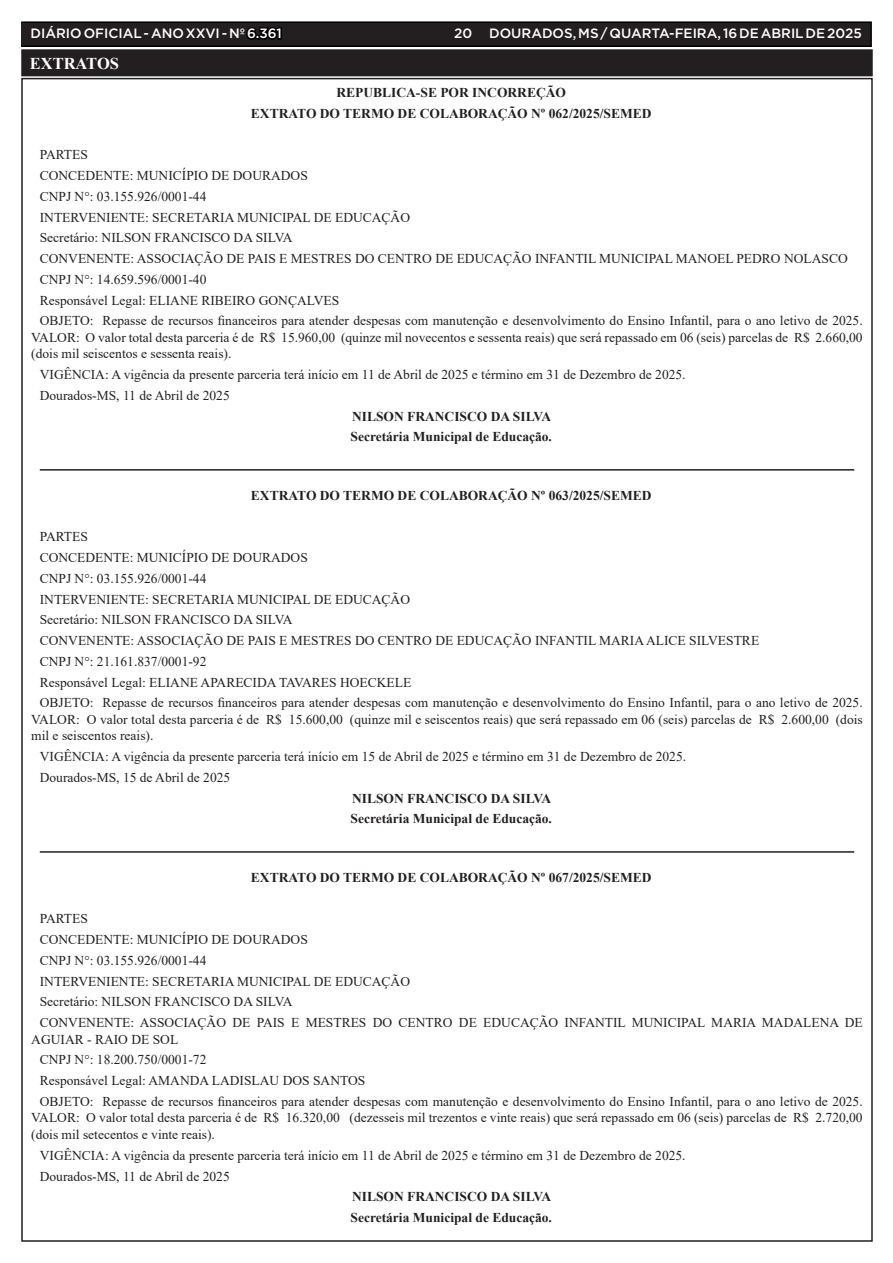
<style>
.page{position:relative;width:893px;height:1263px;background:#fff}
.page>*{position:absolute;margin:0;border:0;box-sizing:border-box;transform-origin:0 0}
.TEXTO{font:700 16.5px "Times New Roman";color:#fff}
.TEXTO-2{font:13.5px/16.5px "Times New Roman";color:#231f20;text-align:justify}
.TEXTO-3{font:700 13.5px "Times New Roman";color:#231f20}
.t1{font:500 13.5px "Gotham";color:#fff}
.s1{color:#000}
</style>
<div class="page">
<div style="left:21px;top:22px;width:850px;height:24px;background:#231f20"></div>
<div style="left:21px;top:21px;width:851px;height:26px;border:2px solid #000"></div>
<hr style="left:40px;top:469px;width:814px;height:2px;background:#231f20">
<hr style="left:40px;top:851px;width:814px;height:2px;background:#231f20">
<div style="left:23px;top:51px;width:848px;height:23px;background:#231f20"></div>
<div style="left:21px;top:49px;width:852px;height:27px;border:4px solid #231f20"></div>
<p class="t1" style="left:31px;top:25px;width:253px">DIÁRIO OFICIAL - ANO XXVI - Nº <span class="s1">6.361</span></p>
<p class="t1" style="left:454px;top:25px;width:20px">20</p>
<p class="t1" style="left:489px;top:25px;width:374px">DOURADOS, MS / QUARTA-FEIRA, 16 DE ABRIL DE 2025</p>
<p class="TEXTO" style="left:30px;top:52px;width:91px">EXTRATOS</p>
<p class="TEXTO-3" style="left:336px;top:83px;width:231px">REPUBLICA-SE POR INCORREÇÃO</p>
<p class="TEXTO-3" style="left:251px;top:103px;width:402px">EXTRATO DO TERMO DE COLABORAÇÃO Nº 062/2025/SEMED</p>
<p class="TEXTO-2" style="left:40px;top:146px;width:50px">PARTES</p>
<p class="TEXTO-2" style="left:40px;top:167px;width:270px">CONCEDENTE: MUNICÍPIO DE DOURADOS</p>
<p class="TEXTO-2" style="left:40px;top:188px;width:168px">CNPJ N°: 03.155.926/0001-44</p>
<p class="TEXTO-2" style="left:40px;top:208px;width:372px">INTERVENIENTE: SECRETARIA MUNICIPAL DE EDUCAÇÃO</p>
<p class="TEXTO-2" style="left:40px;top:229px;width:254px">Secretário: NILSON FRANCISCO DA SILVA</p>
<p class="TEXTO-2" style="left:40px;top:250px;width:810px">CONVENENTE: ASSOCIAÇÃO DE PAIS E MESTRES DO CENTRO DE EDUCAÇÃO INFANTIL MUNICIPAL MANOEL PEDRO NOLASCO</p>
<p class="TEXTO-2" style="left:40px;top:271px;width:168px">CNPJ N°: 14.659.596/0001-40</p>
<p class="TEXTO-2" style="left:40px;top:291px;width:301px">Responsável Legal: ELIANE RIBEIRO GONÇALVES</p>
<p class="TEXTO-2" style="left:31px;top:312px;width:833px;text-indent:9px">OBJETO: Repasse de recursos financeiros para atender despesas com manutenção e desenvolvimento do Ensino Infantil, para o ano letivo de 2025.<br>VALOR: O valor total desta parceria é de R$ 15.960,00 (quinze mil novecentos e sessenta reais) que será repassado em 06 (seis) parcelas de R$ 2.660,00 (dois mil seiscentos e sessenta reais).</p>
<p class="TEXTO-2" style="left:40px;top:366px;width:647px">VIGÊNCIA: A vigência da presente parceria terá início em 11 de Abril de 2025 e término em 31 de Dezembro de 2025.</p>
<p class="TEXTO-2" style="left:40px;top:387px;width:191px">Dourados-MS, 11 de Abril de 2025</p>
<p class="TEXTO-3" style="left:352px;top:406px;width:201px">NILSON FRANCISCO DA SILVA</p>
<p class="TEXTO-3" style="left:350px;top:427px;width:203px">Secretária Municipal de Educação.</p>
<p class="TEXTO-3" style="left:251px;top:486px;width:402px">EXTRATO DO TERMO DE COLABORAÇÃO Nº 063/2025/SEMED</p>
<p class="TEXTO-2" style="left:40px;top:528px;width:50px">PARTES</p>
<p class="TEXTO-2" style="left:40px;top:549px;width:270px">CONCEDENTE: MUNICÍPIO DE DOURADOS</p>
<p class="TEXTO-2" style="left:40px;top:570px;width:168px">CNPJ N°: 03.155.926/0001-44</p>
<p class="TEXTO-2" style="left:40px;top:590px;width:372px">INTERVENIENTE: SECRETARIA MUNICIPAL DE EDUCAÇÃO</p>
<p class="TEXTO-2" style="left:40px;top:611px;width:254px">Secretário: NILSON FRANCISCO DA SILVA</p>
<p class="TEXTO-2" style="left:40px;top:632px;width:721px">CONVENENTE: ASSOCIAÇÃO DE PAIS E MESTRES DO CENTRO DE EDUCAÇÃO INFANTIL MARIA ALICE SILVESTRE</p>
<p class="TEXTO-2" style="left:40px;top:653px;width:168px">CNPJ N°: 21.161.837/0001-92</p>
<p class="TEXTO-2" style="left:40px;top:673px;width:373px">Responsável Legal: ELIANE APARECIDA TAVARES HOECKELE</p>
<p class="TEXTO-2" style="left:31px;top:694px;width:833px;text-indent:9px">OBJETO: Repasse de recursos financeiros para atender despesas com manutenção e desenvolvimento do Ensino Infantil, para o ano letivo de 2025.<br>VALOR: O valor total desta parceria é de R$ 15.600,00 (quinze mil e seiscentos reais) que será repassado em 06 (seis) parcelas de R$ 2.600,00 (dois mil e seiscentos reais).</p>
<p class="TEXTO-2" style="left:40px;top:748px;width:648px">VIGÊNCIA: A vigência da presente parceria terá início em 15 de Abril de 2025 e término em 31 de Dezembro de 2025.</p>
<p class="TEXTO-2" style="left:40px;top:769px;width:192px">Dourados-MS, 15 de Abril de 2025</p>
<p class="TEXTO-3" style="left:352px;top:788px;width:201px">NILSON FRANCISCO DA SILVA</p>
<p class="TEXTO-3" style="left:350px;top:809px;width:203px">Secretária Municipal de Educação.</p>
<p class="TEXTO-3" style="left:251px;top:868px;width:402px">EXTRATO DO TERMO DE COLABORAÇÃO Nº 067/2025/SEMED</p>
<p class="TEXTO-2" style="left:40px;top:910px;width:50px">PARTES</p>
<p class="TEXTO-2" style="left:40px;top:931px;width:270px">CONCEDENTE: MUNICÍPIO DE DOURADOS</p>
<p class="TEXTO-2" style="left:40px;top:952px;width:168px">CNPJ N°: 03.155.926/0001-44</p>
<p class="TEXTO-2" style="left:40px;top:972px;width:372px">INTERVENIENTE: SECRETARIA MUNICIPAL DE EDUCAÇÃO</p>
<p class="TEXTO-2" style="left:40px;top:993px;width:254px">Secretário: NILSON FRANCISCO DA SILVA</p>
<p class="TEXTO-2" style="left:31px;top:1014px;width:833px;text-indent:9px">CONVENENTE: ASSOCIAÇÃO DE PAIS E MESTRES DO CENTRO DE EDUCAÇÃO INFANTIL MUNICIPAL MARIA MADALENA DE<br>AGUIAR - RAIO DE SOL</p>
<p class="TEXTO-2" style="left:40px;top:1051px;width:168px">CNPJ N°: 18.200.750/0001-72</p>
<p class="TEXTO-2" style="left:40px;top:1072px;width:327px">Responsável Legal: AMANDA LADISLAU DOS SANTOS</p>
<p class="TEXTO-2" style="left:31px;top:1093px;width:833px;text-indent:9px">OBJETO: Repasse de recursos financeiros para atender despesas com manutenção e desenvolvimento do Ensino Infantil, para o ano letivo de 2025.<br>VALOR: O valor total desta parceria é de R$ 16.320,00 (dezesseis mil trezentos e vinte reais) que será repassado em 06 (seis) parcelas de R$ 2.720,00 (dois mil setecentos e vinte reais).</p>
<p class="TEXTO-2" style="left:40px;top:1146px;width:647px">VIGÊNCIA: A vigência da presente parceria terá início em 11 de Abril de 2025 e término em 31 de Dezembro de 2025.</p>
<p class="TEXTO-2" style="left:40px;top:1167px;width:191px">Dourados-MS, 11 de Abril de 2025</p>
<p class="TEXTO-3" style="left:352px;top:1187px;width:201px">NILSON FRANCISCO DA SILVA</p>
<p class="TEXTO-3" style="left:350px;top:1208px;width:203px">Secretária Municipal de Educação.</p>
</div>
